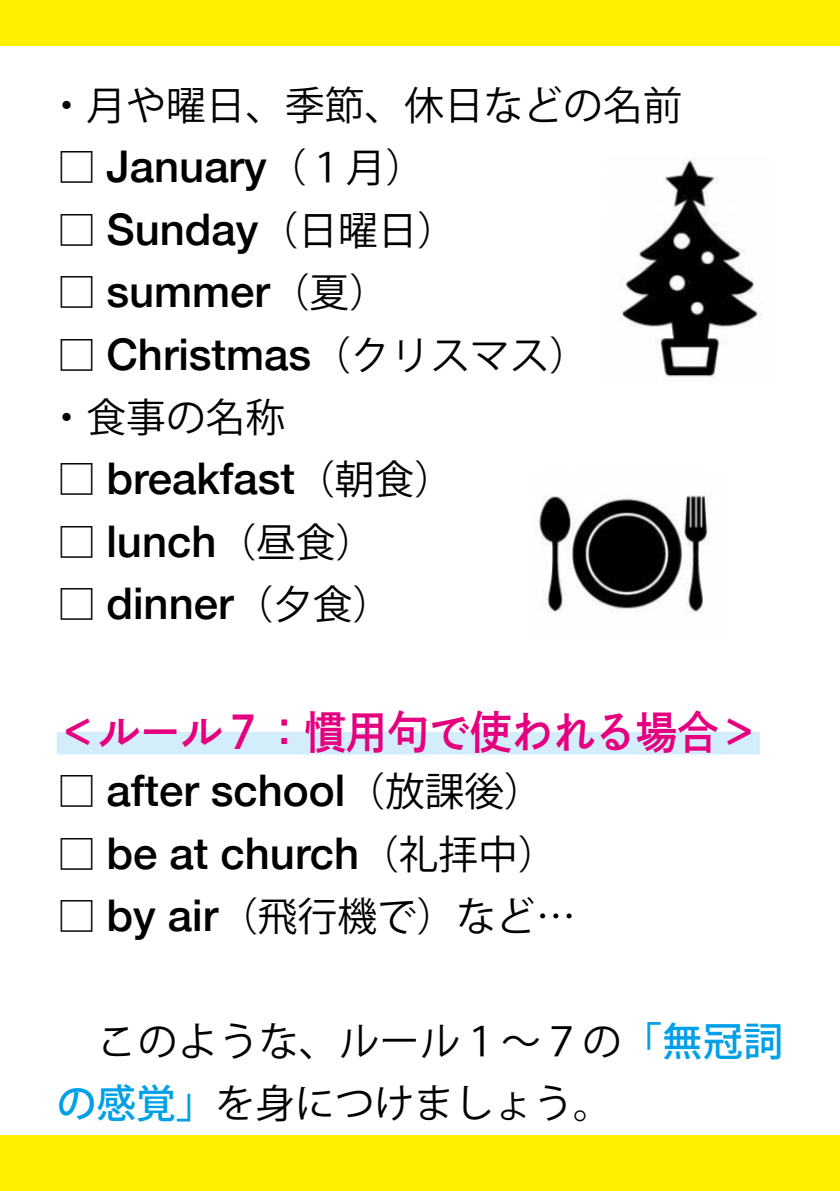
<style>
.page{position:relative;width:840px;height:1191px;background:#fff}
.page>*{position:absolute;margin:0;border:0;box-sizing:border-box;transform-origin:0 0}
.t1{font:45.4px "DNP Shuei Go Gin Std B";letter-spacing:-.01em;color:#e4007f;scale:.92 1}
.t2{font:500 43.6px "Helvetica Neue";color:#000}
.t3{font:39.6px/62.4px "Koz Go Std";color:#000}
.s1{font-family:"Koz Go Std";font-weight:400;font-size:39.6px}
.s2{font-family:"Helvetica Neue";font-weight:500;font-size:43.6px}
.s3{font-family:"Koz Go Pro";font-weight:500;color:#00a0e9}
</style>
<div class="page">
<div style="left:0;top:0;width:839px;height:45px;background:#fff100"></div>
<div style="left:0;top:1135px;width:839px;height:56px;background:#fff100"></div>
<div style="left:57px;top:732px;width:702px;height:22px;background:#d3edfb"></div>
<img style="left:621px;top:160px;width:142px;height:217px">
<img style="left:539px;top:495px;width:169px;height:118px">
<p class="t3" style="left:47px;top:76px;width:636px">・月や曜日、季節、休日などの名前</p>
<p class="t2" style="left:57px;top:132px;width:370px"><span class="s1">□</span> January<span class="s1">（１月）</span></p>
<p class="t3" style="left:57px;top:201px;width:402px">□ <span class="s2">Sunday</span>（日曜日）</p>
<p class="t2" style="left:57px;top:256px;width:333px"><span class="s1">□</span> summer<span class="s1">（夏）</span></p>
<p class="t2" style="left:57px;top:319px;width:533px"><span class="s1">□</span> Christmas<span class="s1">（クリスマス）</span></p>
<p class="t3" style="left:47px;top:388px;width:240px">・食事の名称</p>
<p class="t2" style="left:57px;top:444px;width:398px"><span class="s1">□</span> breakfast<span class="s1">（朝食）</span></p>
<p class="t3" style="left:57px;top:512px;width:320px">□ <span class="s2">lunch</span>（昼食）</p>
<p class="t2" style="left:57px;top:568px;width:337px"><span class="s1">□</span> dinner<span class="s1">（夕食）</span></p>
<p class="t1" style="left:57px;top:700px;width:765px">＜ルール７：慣用句で使われる場合＞</p>
<p class="t2" style="left:57px;top:755px;width:508px"><span class="s1">□</span> after school<span class="s1">（放課後）　</span></p>
<p class="t2" style="left:57px;top:818px;width:522px"><span class="s1">□</span> be at church<span class="s1">（礼拝中）　</span></p>
<p class="t3" style="left:57px;top:887px;width:520px">□ <span class="s2">by air</span>（飛行機で）など…</p>
<p class="t3" style="left:57px;top:1011px;width:727px">　このような、ルール１～７の<span class="s3">「無冠詞の感覚」</span>を身につけましょう。</p>
</div>
